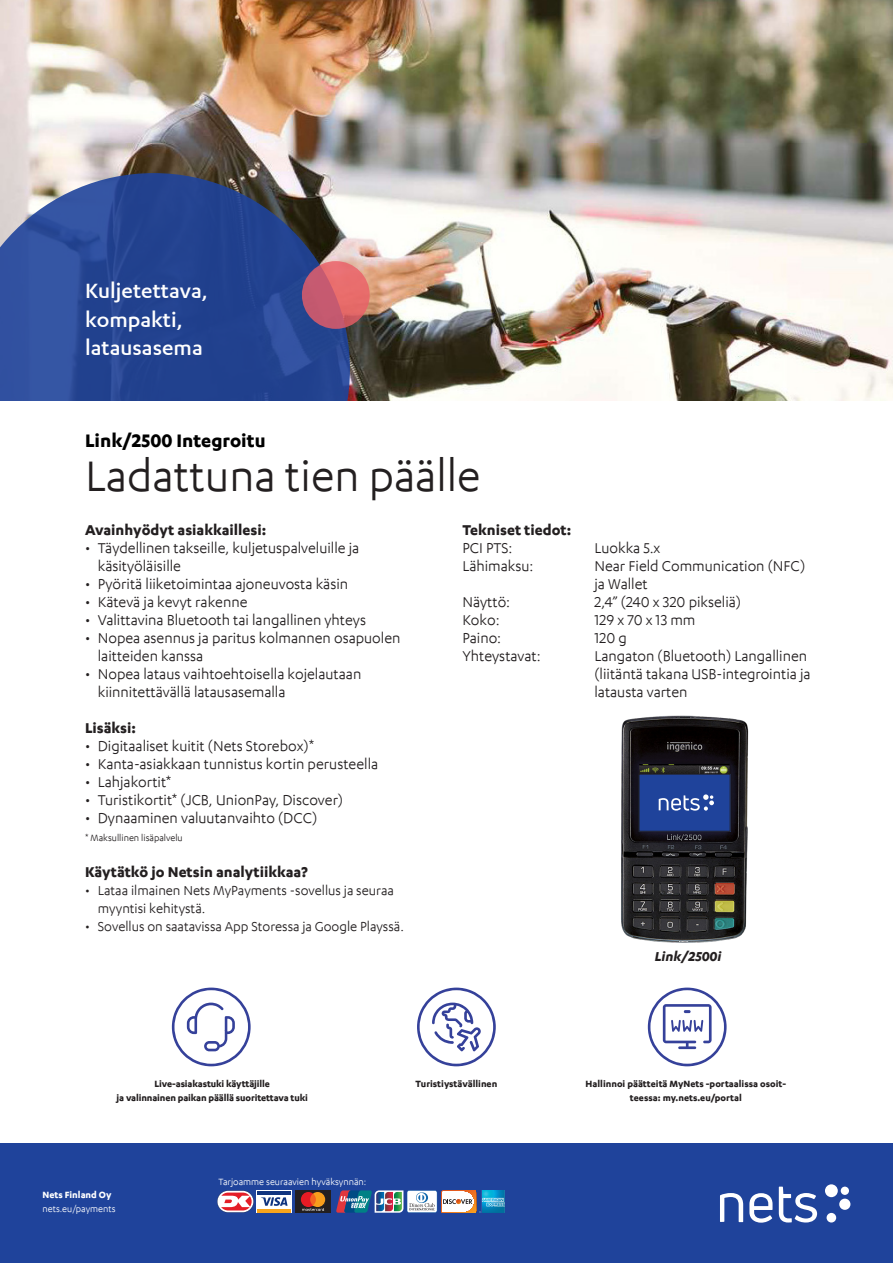
<style>
.page{position:relative;width:893px;height:1263px;background:#fff}
.page>*{position:absolute;margin:0;border:0;box-sizing:border-box;transform-origin:0 0}
.Headline_Regular_33{font:49.5px "Karbon App";color:#231f20}
.Text_in_circle_14_17{font:500 24px "Karbon App";color:#fff}
.Subheading_Bold_14_1{font:700 21px "Karbon App";color:#000}
.Body_subheading_Bold{font:16.5px/18px "Karbon App";color:#231f20}
.Body_subheading_Bold-2{font:700 16.5px "Karbon App";color:#231f20}
.t1{font:15px/18px "Karbon App";color:#231f20}
.Body_Book_10_11_-_Bl{font:italic 700 15px "Karbon App";color:#231f20}
.Caption_Bold_7_9_-_B{font:700 10.5px/13.5px "Karbon App";color:#231f20;text-align:center}
.Adress_Bold_7_9_-_wh{font:10.5px "Karbon App";color:#fff}
.Body_subheading_Bold-3{font:10.5px "Karbon App";color:#231f20}
.Adress_Bold_7_9_-_wh-2{font:700 10.5px "Karbon App";color:#fff}
</style>
<div class="page">
<img style="left:0;top:0;width:893px;height:400px">
<svg style="left:0;top:173px;width:350px;height:227px;background:#365092"></svg>
<svg style="left:302px;top:261px;width:68px;height:68px;background:#d4636e"></svg>
<div style="left:0;top:1144px;width:893px;height:119px;background:#1f439b"></div>
<svg style="left:720px;top:1193px;width:23px;height:29px"></svg>
<svg style="left:749px;top:1193px;width:23px;height:29px"></svg>
<svg style="left:779px;top:1186px;width:38px;height:36px"></svg>
<div style="left:825px;top:1184px;width:13px;height:13px;background:#fff;border-radius:50%"></div>
<div style="left:841px;top:1186px;width:8px;height:9px;background:#fff;border-radius:50%"></div>
<div style="left:839px;top:1198px;width:11px;height:12px;background:#fff;border-radius:50%"></div>
<div style="left:827px;top:1213px;width:9px;height:9px;background:#fff;border-radius:50%"></div>
<div style="left:257px;top:1190px;width:35px;height:23px;background:#fff"></div>
<hr style="left:257px;top:1209px;width:34px;height:3px;background:#f9a51b">
<hr style="left:257px;top:1191px;width:34px;height:3px;background:#10347f">
<svg style="left:261px;top:1197px;width:27px;height:9px"></svg>
<div style="left:295px;top:1190px;width:36px;height:23px;background:#231f20"></div>
<svg style="left:301px;top:1192px;width:24px;height:19px"></svg>
<svg style="left:217px;top:1190px;width:37px;height:22px"></svg>
<img style="left:479px;top:1190px;width:25px;height:22px">
<svg style="left:336px;top:1190px;width:140px;height:23px;background:#9ca2ae"></svg>
<svg style="left:417px;top:987px;width:79px;height:79px"></svg>
<svg style="left:648px;top:987px;width:79px;height:79px"></svg>
<svg style="left:172px;top:987px;width:79px;height:79px"></svg>
<img style="left:621px;top:715px;width:128px;height:228px">
<div style="left:639px;top:774px;width:91px;height:57px;background:#1f439b"></div>
<div style="left:639px;top:774px;width:91px;height:58px;border:1px solid #231f20"></div>
<svg style="left:659px;top:794px;width:55px;height:17px"></svg>
<p class="Text_in_circle_14_17" style="left:85px;top:278px;width:124px">Kuljetettava,</p>
<p class="Text_in_circle_14_17" style="left:85px;top:306px;width:99px">kompakti,</p>
<p class="Text_in_circle_14_17" style="left:85px;top:335px;width:119px">latausasema</p>
<p class="Subheading_Bold_14_1" style="left:85px;top:429px;width:182px">Link/2500 Integroitu</p>
<p class="Headline_Regular_33" style="left:85px;top:448px;width:397px">Ladattuna tien päälle</p>
<p class="Body_subheading_Bold-2" style="left:85px;top:521px;width:183px">Avainhyödyt asiakkaillesi:</p>
<p class="Body_subheading_Bold" style="left:98px;top:539px;width:263px;text-indent:-13px">• Täydellinen takseille, kuljetuspalveluille ja käsityöläisille</p>
<p class="Body_subheading_Bold" style="left:85px;top:575px;width:265px">• Pyöritä liiketoimintaa ajoneuvosta käsin</p>
<p class="Body_subheading_Bold" style="left:85px;top:593px;width:164px">• Kätevä ja kevyt rakenne</p>
<p class="Body_subheading_Bold" style="left:85px;top:611px;width:282px">• Valittavina Bluetooth tai langallinen yhteys</p>
<p class="Body_subheading_Bold" style="left:98px;top:629px;width:304px;text-indent:-13px">• Nopea asennus ja paritus kolmannen osapuolen laitteiden kanssa</p>
<p class="Body_subheading_Bold" style="left:98px;top:665px;width:265px;text-indent:-13px">• Nopea lataus vaihtoehtoisella kojelautaan kiinnitettävällä latausasemalla</p>
<p class="Body_subheading_Bold-2" style="left:85px;top:719px;width:53px">Lisäksi:</p>
<p class="Body_subheading_Bold" style="left:85px;top:737px;width:231px">• Digitaaliset kuitit (Nets Storebox)*</p>
<p class="Body_subheading_Bold" style="left:85px;top:755px;width:295px">• Kanta-asiakkaan tunnistus kortin perusteella</p>
<p class="Body_subheading_Bold" style="left:85px;top:773px;width:88px">• Lahjakortit*</p>
<p class="Body_subheading_Bold" style="left:85px;top:791px;width:259px">• Turistikortit* (JCB, UnionPay, Discover)</p>
<p class="Body_subheading_Bold" style="left:85px;top:809px;width:234px">• Dynaaminen valuutanvaihto (DCC)</p>
<p class="Body_subheading_Bold-3" style="left:85px;top:832px;width:99px">* Maksullinen lisäpalvelu</p>
<p class="Body_subheading_Bold-2" style="left:85px;top:863px;width:224px">Käytätkö jo Netsin analytiikkaa?</p>
<p class="t1" style="left:98px;top:881px;width:298px;text-indent:-13px">• Lataa ilmainen Nets MyPayments -sovellus ja seuraa myyntisi kehitystä.</p>
<p class="t1" style="left:85px;top:917px;width:320px">• Sovellus on saatavissa App Storessa ja Google Playssä.</p>
<p class="Body_subheading_Bold-2" style="left:462px;top:521px;width:110px">Tekniset tiedot:</p>
<p class="Body_subheading_Bold" style="left:462px;top:539px;width:51px">PCI PTS:</p>
<p class="Body_subheading_Bold" style="left:594px;top:539px;width:67px">Luokka 5.x</p>
<p class="Body_subheading_Bold" style="left:462px;top:557px;width:73px">Lähimaksu:</p>
<p class="Body_subheading_Bold" style="left:594px;top:557px;width:212px">Near Field Communication (NFC) ja Wallet</p>
<p class="Body_subheading_Bold" style="left:462px;top:593px;width:49px">Näyttö:</p>
<p class="Body_subheading_Bold" style="left:594px;top:593px;width:148px">2,4” (240 x 320 pikseliä)</p>
<p class="Body_subheading_Bold" style="left:462px;top:611px;width:39px">Koko:</p>
<p class="Body_subheading_Bold" style="left:594px;top:611px;width:102px">129 x 70 x 13 mm</p>
<p class="Body_subheading_Bold" style="left:462px;top:629px;width:40px">Paino:</p>
<p class="Body_subheading_Bold" style="left:594px;top:629px;width:34px">120 g</p>
<p class="Body_subheading_Bold" style="left:462px;top:647px;width:80px">Yhteystavat:</p>
<p class="Body_subheading_Bold" style="left:594px;top:647px;width:218px">Langaton (Bluetooth) Langallinen (liitäntä takana USB-integrointia ja latausta varten</p>
<p class="Body_Book_10_11_-_Bl" style="left:655px;top:948px;width:68px">Link/2500i</p>
<p class="Caption_Bold_7_9_-_B" style="left:155px;top:1077px;width:117px">Live-asiakastuki käyttäjille</p>
<p class="Caption_Bold_7_9_-_B" style="left:117px;top:1090px;width:193px">ja valinnainen paikan päällä suoritettava tuki</p>
<p class="Adress_Bold_7_9_-_wh-2" style="left:43px;top:1189px;width:71px">Nets Finland Oy</p>
<p class="Adress_Bold_7_9_-_wh" style="left:43px;top:1203px;width:75px">nets.eu/payments</p>
<p class="Adress_Bold_7_9_-_wh" style="left:219px;top:1176px;width:149px">Tarjoamme seuraavien hyväksynnän:</p>
<p class="Caption_Bold_7_9_-_B" style="left:415px;top:1077px;width:83px">Turistiystävällinen</p>
<p class="Caption_Bold_7_9_-_B" style="left:586px;top:1077px;width:202px">Hallinnoi päätteitä MyNets -portaalissa osoit&shy;teessa: my.nets.eu/portal</p>
</div>
